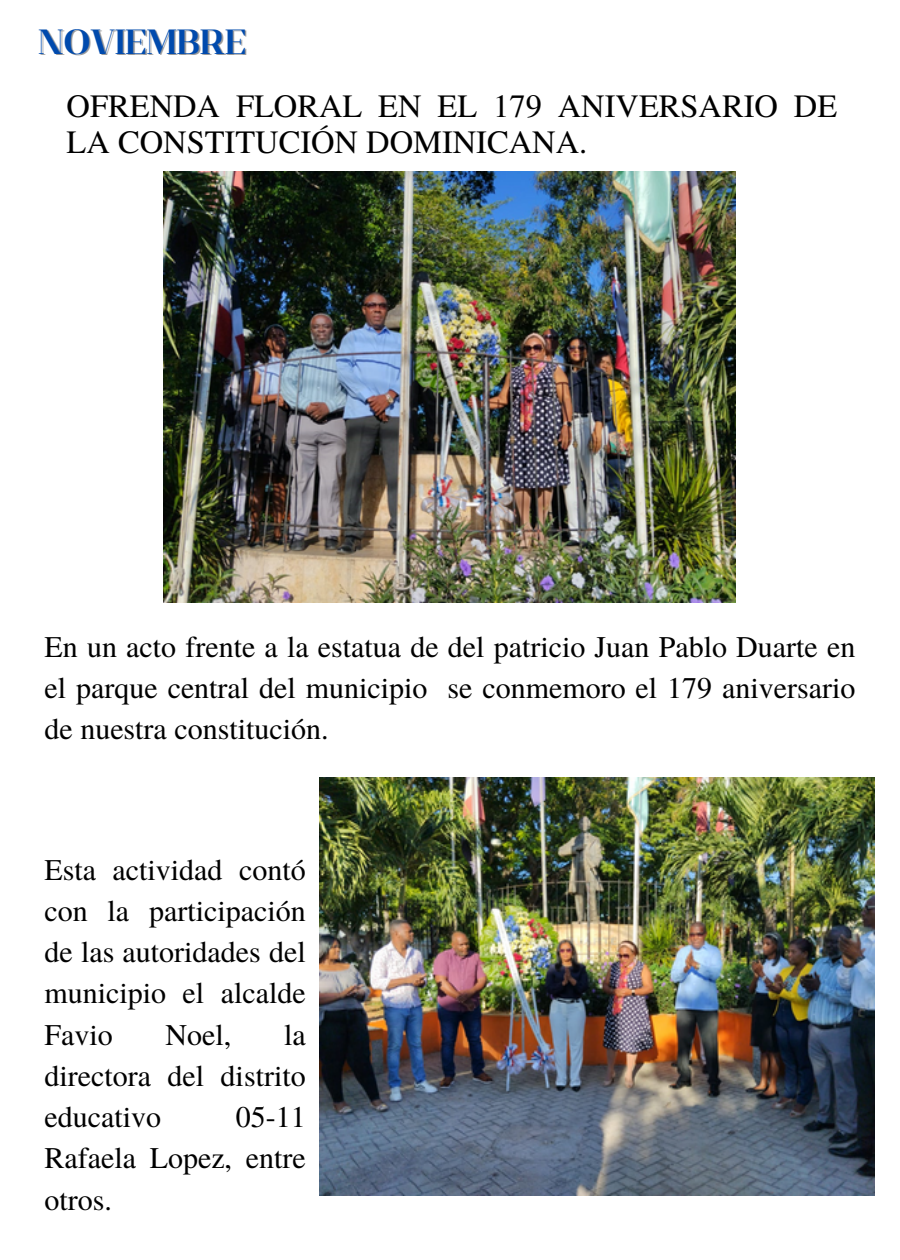
<style>
.page{position:relative;width:900px;height:1260px;background:#fff}
.page>*{position:absolute;margin:0;border:0;box-sizing:border-box;transform-origin:0 0}
.t1{font:35px "Flatory Serif 700";color:#004aad}
.t2{font:32.5px/35.5px "Te X Gyre Termes";color:#000}
.t3{font:30px/41.2px "Te X Gyre Termes";color:#000;text-align:justify}
</style>
<div class="page">
<img style="left:164px;top:171px;width:572px;height:431px">
<img style="left:320px;top:777px;width:555px;height:419px">
<p class="t1" style="left:39px;top:21px;width:209px">NOVIEMBRE</p>
<p class="t2" style="left:67px;top:87px;width:772px">OFRENDA FLORAL EN EL 179 ANIVERSARIO DE<br>LA CONSTITUCIÓN DOMINICANA.</p>
<p class="t3" style="left:45px;top:625px;width:812px">En un acto frente a la estatua de del patricio Juan Pablo Duarte en el parque central del municipio se conmemoro el 179 aniversario de nuestra constitución.</p>
<p class="t3" style="left:45px;top:847px;width:263px">Esta actividad contó con la participación de las autoridades del municipio el alcalde Favio</p>
<p class="t3" style="left:45px;top:1012px;width:263px;text-indent:240px">la directora del distrito educativo</p>
<p class="t3" style="left:166px;top:1012px;width:67px">Noel,</p>
<p class="t3" style="left:45px;top:1095px;width:263px;text-indent:191px">05-11<br>Rafaela Lopez, entre otros.</p>
</div>
